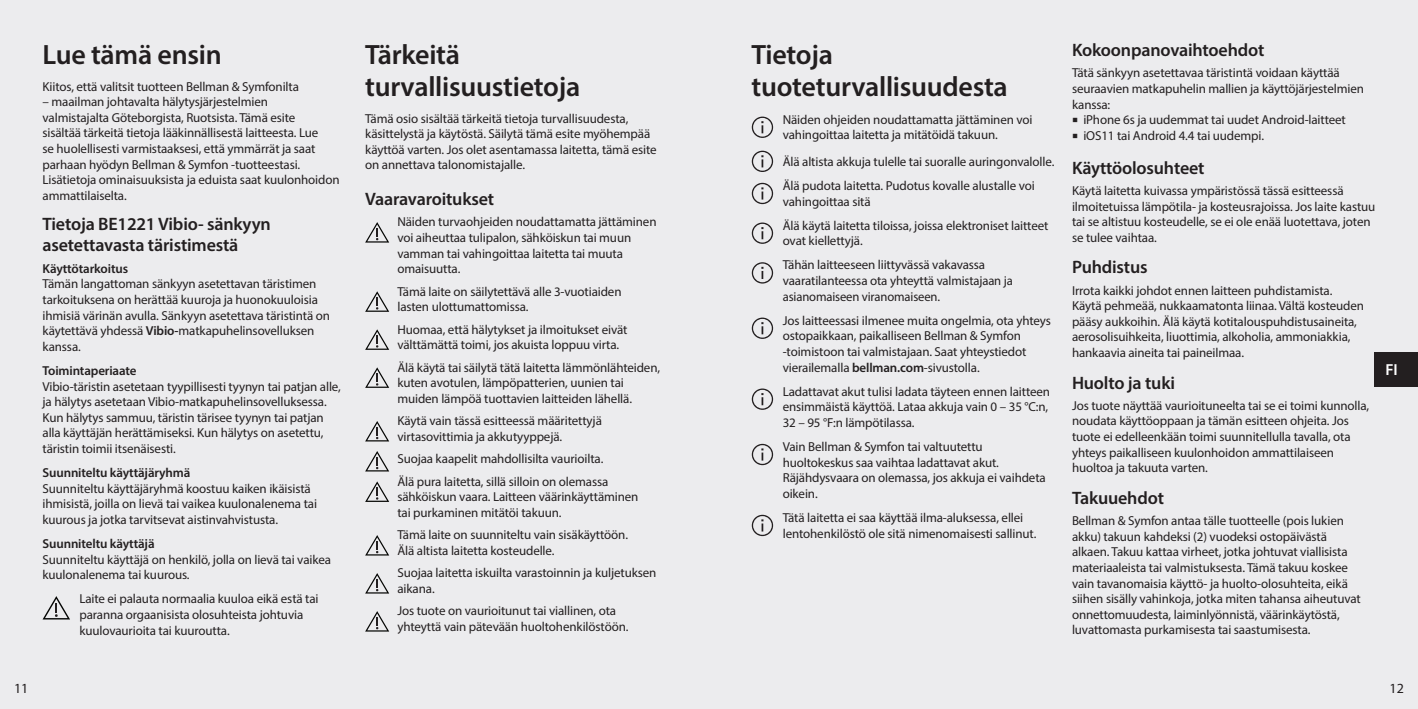
<style>
.page{position:relative;width:1418px;height:709px;background:#fff}
.page>*{position:absolute;margin:0;border:0;box-sizing:border-box;transform-origin:0 0}
.t1{font:600 28px/32px "Myriad Pro";letter-spacing:-.01em;color:#231f20}
.t2{font:600 18px/21.6px "Myriad Pro";letter-spacing:-.01em;color:#231f20}
.t3{font:600 16px "Myriad Pro";color:#fff}
.t4{font:14px "Myriad Pro";color:#231f20}
.t5{font:13px/15.6px "Myriad Pro";letter-spacing:-.01em;color:#231f20}
.t6{font:600 13px "Myriad Pro";letter-spacing:-.01em;color:#231f20}
.s1{font-weight:600}
</style>
<div class="page">
<div style="left:0;top:0;width:1417px;height:709px;background:#ececee"></div>
<div style="left:1373px;top:352px;width:44px;height:34px;background:#231f20"></div>
<svg style="left:43px;top:596px;width:27px;height:23px"></svg>
<svg style="left:365px;top:222px;width:24px;height:20px"></svg>
<svg style="left:365px;top:291px;width:24px;height:21px"></svg>
<svg style="left:365px;top:329px;width:24px;height:21px"></svg>
<svg style="left:365px;top:367px;width:24px;height:21px"></svg>
<svg style="left:365px;top:421px;width:24px;height:20px"></svg>
<svg style="left:365px;top:451px;width:24px;height:20px"></svg>
<svg style="left:365px;top:481px;width:24px;height:21px"></svg>
<svg style="left:365px;top:535px;width:24px;height:20px"></svg>
<svg style="left:365px;top:573px;width:24px;height:20px"></svg>
<svg style="left:365px;top:611px;width:24px;height:20px"></svg>
<svg style="left:751px;top:117px;width:22px;height:21px"></svg>
<svg style="left:751px;top:151px;width:22px;height:21px"></svg>
<svg style="left:751px;top:183px;width:22px;height:21px"></svg>
<svg style="left:751px;top:222px;width:22px;height:22px"></svg>
<svg style="left:751px;top:262px;width:22px;height:21px"></svg>
<svg style="left:751px;top:317px;width:22px;height:22px"></svg>
<svg style="left:751px;top:388px;width:22px;height:22px"></svg>
<svg style="left:751px;top:444px;width:22px;height:21px"></svg>
<svg style="left:751px;top:515px;width:22px;height:21px"></svg>
<p class="t1" style="left:43px;top:37px;width:181px">Lue tämä ensin</p>
<p class="t5" style="left:43px;top:78px;width:258px">Kiitos, että valitsit tuotteen Bellman &amp; Symfonilta</p>
<p class="t5" style="left:43px;top:94px;width:298px">– maailman johtavalta hälytysjärjestelmien<br>valmistajalta Göteborgista, Ruotsista. Tämä esite<br>sisältää tärkeitä tietoja lääkinnällisestä laitteesta. Lue<br>se huolellisesti varmistaaksesi, että ymmärrät ja saat parhaan hyödyn Bellman &amp; Symfon -tuotteestasi.<br>Lisätietoja ominaisuuksista ja eduista saat kuulonhoidon ammattilaiselta.</p>
<p class="t2" style="left:43px;top:212px;width:230px">Tietoja BE1221 Vibio- sänkyyn asetettavasta täristimestä</p>
<p class="t6" style="left:43px;top:260px;width:87px">Käyttötarkoitus</p>
<p class="t5" style="left:43px;top:276px;width:289px">Tämän langattoman sänkyyn asetettavan täristimen tarkoituksena on herättää kuuroja ja huonokuuloisia ihmisiä värinän avulla. Sänkyyn asetettava täristintä on käytettävä yhdessä <span class="s1">Vibio-</span>matkapuhelinsovelluksen kanssa.</p>
<p class="t6" style="left:43px;top:362px;width:96px">Toimintaperiaate</p>
<p class="t5" style="left:43px;top:378px;width:300px">Vibio-täristin asetetaan tyypillisesti tyynyn tai patjan alle, ja hälytys asetetaan Vibio-matkapuhelinsovelluksessa.<br>Kun hälytys sammuu, täristin tärisee tyynyn tai patjan alla käyttäjän herättämiseksi. Kun hälytys on asetettu, täristin toimii itsenäisesti.</p>
<p class="t6" style="left:43px;top:464px;width:149px">Suunniteltu käyttäjäryhmä</p>
<p class="t5" style="left:43px;top:480px;width:276px">Suunniteltu käyttäjäryhmä koostuu kaiken ikäisistä ihmisistä, joilla on lievä tai vaikea kuulonalenema tai kuurous ja jotka tarvitsevat aistinvahvistusta.</p>
<p class="t6" style="left:43px;top:535px;width:114px">Suunniteltu käyttäjä</p>
<p class="t5" style="left:43px;top:551px;width:290px">Suunniteltu käyttäjä on henkilö, jolla on lievä tai vaikea kuulonalenema tai kuurous.</p>
<p class="t5" style="left:79px;top:591px;width:241px">Laite ei palauta normaalia kuuloa eikä estä tai paranna orgaanisista olosuhteista johtuvia kuulovaurioita tai kuuroutta.</p>
<p class="t1" style="left:365px;top:37px;width:217px">Tärkeitä turvallisuustietoja</p>
<p class="t5" style="left:365px;top:110px;width:293px">Tämä osio sisältää tärkeitä tietoja turvallisuudesta, käsittelystä ja käytöstä. Säilytä tämä esite myöhempää käyttöä varten. Jos olet asentamassa laitetta, tämä esite on annettava talonomistajalle.</p>
<p class="t2" style="left:365px;top:188px;width:130px">Vaaravaroitukset</p>
<p class="t5" style="left:397px;top:214px;width:261px">Näiden turvaohjeiden noudattamatta jättäminen voi aiheuttaa tulipalon, sähköiskun tai muun vamman tai vahingoittaa laitetta tai muuta omaisuutta.</p>
<p class="t5" style="left:397px;top:283px;width:226px">Tämä laite on säilytettävä alle 3-vuotiaiden lasten ulottumattomissa.</p>
<p class="t5" style="left:397px;top:321px;width:232px">Huomaa, että hälytykset ja ilmoitukset eivät välttämättä toimi, jos akuista loppuu virta.</p>
<p class="t5" style="left:397px;top:359px;width:264px">Älä käytä tai säilytä tätä laitetta lämmönlähteiden, kuten avotulen, lämpöpatterien, uunien tai muiden lämpöä tuottavien laitteiden lähellä.</p>
<p class="t5" style="left:397px;top:413px;width:206px">Käytä vain tässä esitteessä määritettyjä virtasovittimia ja akkutyyppejä.</p>
<p class="t5" style="left:397px;top:451px;width:207px">Suojaa kaapelit mahdollisilta vaurioilta.</p>
<p class="t5" style="left:397px;top:473px;width:242px">Älä pura laitetta, sillä silloin on olemassa sähköiskun vaara. Laitteen väärinkäyttäminen tai purkaminen mitätöi takuun.</p>
<p class="t5" style="left:397px;top:527px;width:232px">Tämä laite on suunniteltu vain sisäkäyttöön.<br>Älä altista laitetta kosteudelle.</p>
<p class="t5" style="left:397px;top:565px;width:260px">Suojaa laitetta iskuilta varastoinnin ja kuljetuksen aikana.</p>
<p class="t5" style="left:397px;top:603px;width:232px">Jos tuote on vaurioitunut tai viallinen, ota yhteyttä vain pätevään huoltohenkilöstöön.</p>
<p class="t1" style="left:751px;top:37px;width:258px">Tietoja tuoteturvallisuudesta</p>
<p class="t5" style="left:782px;top:111px;width:251px">Näiden ohjeiden noudattamatta jättäminen voi vahingoittaa laitetta ja mitätöidä takuun.</p>
<p class="t5" style="left:782px;top:153px;width:273px">Älä altista akkuja tulelle tai suoralle auringonvalolle.</p>
<p class="t5" style="left:782px;top:177px;width:254px">Älä pudota laitetta. Pudotus kovalle alustalle voi vahingoittaa sitä</p>
<p class="t5" style="left:782px;top:217px;width:267px">Älä käytä laitetta tiloissa, joissa elektroniset laitteet ovat kiellettyjä.</p>
<p class="t5" style="left:782px;top:257px;width:231px">Tähän laitteeseen liittyvässä vakavassa vaaratilanteessa ota yhteyttä valmistajaan ja asianomaiseen viranomaiseen.</p>
<p class="t5" style="left:782px;top:312px;width:270px">Jos laitteessasi ilmenee muita ongelmia, ota yhteys ostopaikkaan, paikalliseen Bellman &amp; Symfon -toimistoon tai valmistajaan. Saat yhteystiedot vierailemalla <span class="s1">bellman.com</span>-sivustolla.</p>
<p class="t5" style="left:782px;top:383px;width:269px">Ladattavat akut tulisi ladata täyteen ennen laitteen ensimmäistä käyttöä. Lataa akkuja vain 0 – 35 °C:n,<br>32 – 95 °F:n lämpötilassa.</p>
<p class="t5" style="left:782px;top:438px;width:264px">Vain Bellman &amp; Symfon tai valtuutettu huoltokeskus saa vaihtaa ladattavat akut.<br>Räjähdysvaara on olemassa, jos akkuja ei vaihdeta oikein.</p>
<p class="t5" style="left:782px;top:509px;width:255px">Tätä laitetta ei saa käyttää ilma-aluksessa, ellei lentohenkilöstö ole sitä nimenomaisesti sallinut.</p>
<p class="t2" style="left:1071px;top:39px;width:194px">Kokoonpanovaihtoehdot</p>
<p class="t5" style="left:1071px;top:65px;width:293px">Tätä sänkyyn asetettavaa täristintä voidaan käyttää seuraavien matkapuhelin mallien ja käyttöjärjestelmien kanssa:</p>
<p class="t5" style="left:1071px;top:112px;width:275px">○ iPhone 6s ja uudemmat tai uudet Android-laitteet</p>
<p class="t5" style="left:1071px;top:127px;width:194px">○ iOS11 tai Android 4.4 tai uudempi.</p>
<p class="t2" style="left:1071px;top:156px;width:134px">Käyttöolosuhteet</p>
<p class="t5" style="left:1071px;top:183px;width:305px">Käytä laitetta kuivassa ympäristössä tässä esitteessä ilmoitetuissa lämpötila- ja kosteusrajoissa. Jos laite kastuu tai se altistuu kosteudelle, se ei ole enää luotettava, joten se tulee vaihtaa.</p>
<p class="t2" style="left:1071px;top:256px;width:77px">Puhdistus</p>
<p class="t5" style="left:1071px;top:282px;width:293px">Irrota kaikki johdot ennen laitteen puhdistamista.<br>Käytä pehmeää, nukkaamatonta liinaa. Vältä kosteuden pääsy aukkoihin. Älä käytä kotitalouspuhdistusaineita, aerosolisuihkeita, liuottimia, alkoholia, ammoniakkia, hankaavia aineita tai paineilmaa.</p>
<p class="t2" style="left:1071px;top:371px;width:105px">Huolto ja tuki</p>
<p class="t5" style="left:1071px;top:397px;width:299px">Jos tuote näyttää vaurioituneelta tai se ei toimi kunnolla, noudata käyttöoppaan ja tämän esitteen ohjeita. Jos tuote ei edelleenkään toimi suunnitellulla tavalla, ota yhteys paikalliseen kuulonhoidon ammattilaiseen huoltoa ja takuuta varten.</p>
<p class="t2" style="left:1071px;top:486px;width:93px">Takuuehdot</p>
<p class="t5" style="left:1071px;top:512px;width:290px">Bellman &amp; Symfon antaa tälle tuotteelle (pois lukien akku) takuun kahdeksi (2) vuodeksi ostopäivästä alkaen. Takuu kattaa virheet, jotka johtuvat viallisista materiaaleista tai valmistuksesta. Tämä takuu koskee vain tavanomaisia käyttö- ja huolto-olosuhteita, eikä siihen sisälly vahinkoja, jotka miten tahansa aiheutuvat onnettomuudesta, laiminlyönnistä, väärinkäytöstä, luvattomasta purkamisesta tai saastumisesta.</p>
<p class="t3" style="left:1385px;top:360px;width:14px">FI</p>
<p class="t4" style="left:14px;top:679px;width:16px">11</p>
<p class="t4" style="left:1389px;top:679px;width:16px">12</p>
</div>
